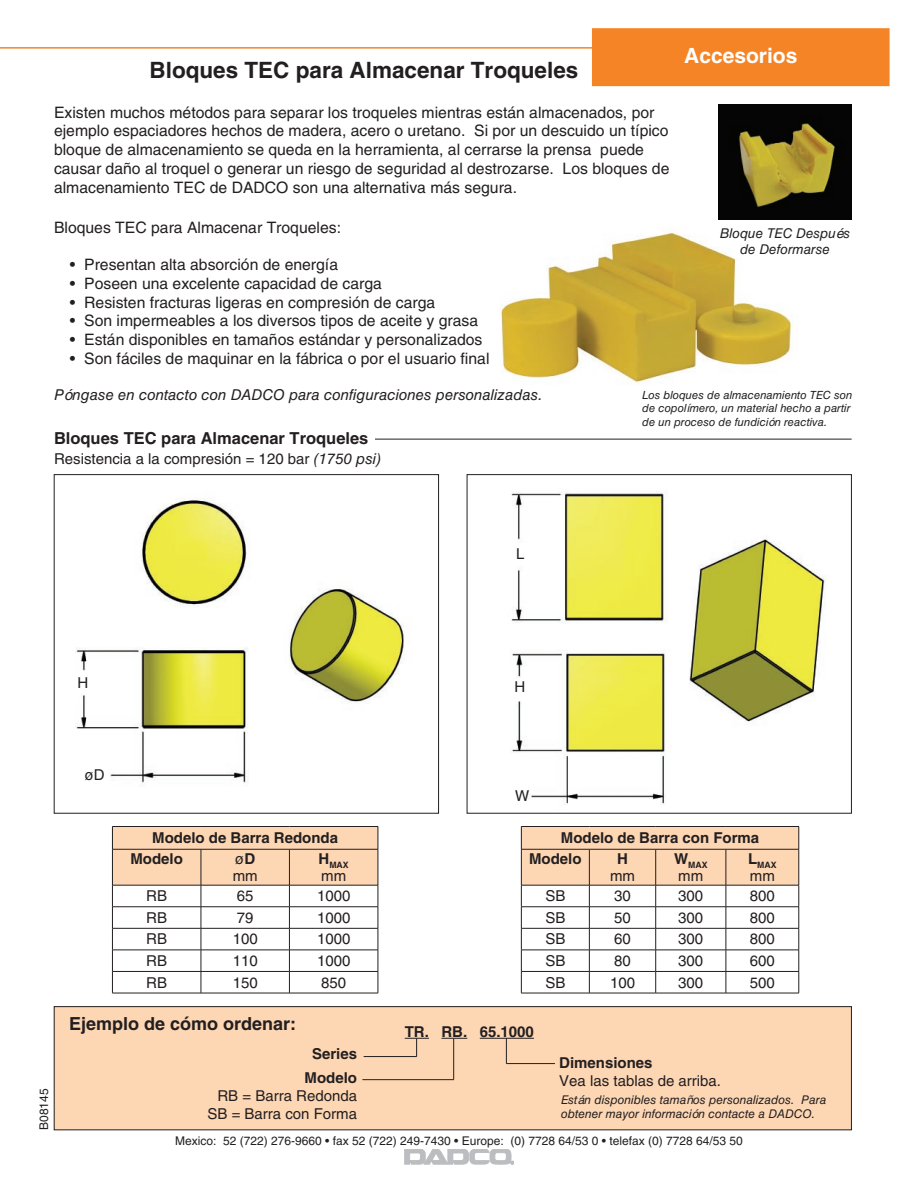
<style>
.page{position:relative;width:918px;height:1188px;background:#fff}
.page>*{position:absolute;margin:0;border:0;box-sizing:border-box;transform-origin:0 0}
.t1{font:700 22.5px "Helvetica LT Std";color:#231f20}
.t2{font:700 21px "Helvetica LT Std";color:#fff}
.t3{font:700 18px "Helvetica LT Std";color:#231f20}
.t4{font:700 16.5px "Helvetica LT Std";color:#231f20}
.t5{font:15.75px/18.9px "Helvetica LT Std";color:#231f20}
.t6{font:15px/16.5px "Helvetica LT Std";color:#231f20}
.t7{font:700 15px/21.1px "Helvetica LT Std";color:#231f20}
.t8{font:italic 15px "Helvetica LT Std";color:#231f20}
.t9{font:italic 13.5px/16.2px "Helvetica LT Std";color:#231f20;text-align:center}
.t10{font:12px "Helvetica LT Std";color:#231f20}
.t11{font:italic 12px/14.4px "Helvetica LT Std";color:#231f20}
.t12{font:italic 11.25px/13.5px "Helvetica LT Std";color:#231f20}
.t13{font:700 8.7px "Helvetica LT Std";color:#231f20}
.s1{font-style:italic}
.s2{font-weight:700}
</style>
<div class="page">
<svg style="left:405px;top:1149px;width:109px;height:15px"></svg>
<hr style="left:0;top:47px;width:621px;height:2px;background:#f58427">
<div style="left:592px;top:29px;width:297px;height:57px;background:#f58427"></div>
<div style="left:592px;top:28px;width:297px;height:58px;border:1px solid #f58427"></div>
<img style="left:501px;top:232px;width:291px;height:151px">
<img style="left:511px;top:491px;width:156px;height:132px">
<div style="left:54px;top:1007px;width:797px;height:123px;background:#fdd6b4"></div>
<div style="left:54px;top:1006px;width:798px;height:124px;border:1px solid #231f20"></div>
<img style="left:719px;top:105px;width:133px;height:114px">
<hr style="left:112px;top:826px;width:89px;height:1px;background:#231f20">
<hr style="left:201px;top:826px;width:88px;height:1px;background:#231f20">
<hr style="left:289px;top:826px;width:89px;height:1px;background:#231f20">
<svg style="left:112px;top:827px;width:267px;height:166px"></svg>
<hr style="left:112px;top:993px;width:89px;height:1px;background:#231f20">
<hr style="left:201px;top:993px;width:88px;height:1px;background:#231f20">
<hr style="left:289px;top:993px;width:89px;height:1px;background:#231f20">
<hr style="left:521px;top:826px;width:68px;height:1px;background:#231f20">
<hr style="left:589px;top:826px;width:67px;height:1px;background:#231f20">
<hr style="left:656px;top:826px;width:70px;height:1px;background:#231f20">
<hr style="left:726px;top:826px;width:73px;height:1px;background:#231f20">
<svg style="left:521px;top:827px;width:279px;height:166px"></svg>
<hr style="left:521px;top:993px;width:68px;height:1px;background:#231f20">
<hr style="left:589px;top:993px;width:67px;height:1px;background:#231f20">
<hr style="left:656px;top:993px;width:70px;height:1px;background:#231f20">
<hr style="left:726px;top:993px;width:73px;height:1px;background:#231f20">
<svg style="left:441px;top:1038px;width:26px;height:1px"></svg>
<hr style="left:480px;top:1038px;width:54px;height:1px;background:#231f20">
<svg style="left:405px;top:1038px;width:24px;height:18px"></svg>
<hr style="left:364px;top:1056px;width:53px;height:1px;background:#231f20">
<hr style="left:453px;top:1038px;width:1px;height:41px;background:#231f20">
<hr style="left:362px;top:1079px;width:92px;height:1px;background:#231f20">
<svg style="left:506px;top:1038px;width:1px;height:25px"></svg>
<hr style="left:506px;top:1063px;width:49px;height:1px;background:#231f20">
<hr style="left:375px;top:439px;width:477px;height:1px;background:#231f20">
<img style="left:512px;top:650px;width:154px;height:154px">
<img style="left:142px;top:500px;width:106px;height:107px">
<img style="left:75px;top:647px;width:173px;height:139px">
<img style="left:289px;top:589px;width:115px;height:115px">
<img style="left:689px;top:539px;width:137px;height:185px">
<div style="left:54px;top:474px;width:385px;height:339px;border:1px solid #231f20"></div>
<div style="left:467px;top:474px;width:385px;height:339px;border:1px solid #231f20"></div>
<h1 class="t1" style="left:150px;top:56px;width:430px">Bloques TEC para Almacenar Troqueles</h1>
<p class="t5" style="left:54px;top:103px;width:617px">Existen muchos métodos para separar los troqueles mientras están almacenados, por ejemplo espaciadores hechos de madera, acero o uretano. Si por un descuido un típico bloque de almacenamiento se queda en la herramienta, al cerrarse la prensa puede causar daño al troquel o generar un riesgo de seguridad al destrozarse. Los bloques de almacenamiento TEC de DADCO son una alternativa más segura.</p>
<p class="t5" style="left:54px;top:217px;width:289px">Bloques TEC para Almacenar Troqueles:</p>
<p class="t5" style="left:70px;top:255px;width:270px">• Presentan alta absorción de energía</p>
<p class="t5" style="left:70px;top:274px;width:313px">• Poseen una excelente capacidad de carga</p>
<p class="t5" style="left:70px;top:293px;width:367px">• Resisten fracturas ligeras en compresión de carga</p>
<p class="t5" style="left:70px;top:311px;width:410px">• Son impermeables a los diversos tipos de aceite y grasa</p>
<p class="t5" style="left:70px;top:330px;width:414px">• Están disponibles en tamaños estándar y personalizados</p>
<p class="t5" style="left:70px;top:349px;width:421px">• Son fáciles de maquinar en la fábrica o por el usuario final</p>
<h2 class="t2" style="left:684px;top:43px;width:115px">Accesorios</h2>
<p class="t9" style="left:720px;top:225px;width:132px">Bloque TEC Después de Deformarse</p>
<p class="t8" style="left:54px;top:386px;width:490px">Póngase en contacto con DADCO para configuraciones personalizadas.</p>
<p class="t4" style="left:54px;top:428px;width:316px">Bloques TEC para Almacenar Troqueles</p>
<p class="t6" style="left:54px;top:451px;width:329px">Resistencia a la compresión = 120 bar <span class="s1">(1750 psi)</span></p>
<p class="t6" style="left:77px;top:674px;width:12px">H</p>
<p class="t6" style="left:85px;top:766px;width:21px">øD</p>
<p class="t6" style="left:516px;top:546px;width:10px">L</p>
<p class="t6" style="left:515px;top:679px;width:12px">H</p>
<p class="t6" style="left:515px;top:788px;width:16px">W</p>
<p class="t12" style="left:642px;top:388px;width:212px">Los bloques de almacenamiento TEC son de copolímero, un material hecho a partir de un proceso de fundición reactiva.</p>
<p class="t10" style="left:37px;top:1130px;width:43px;rotate:-90deg">B08145</p>
<p class="t7" style="left:130px;top:827px;width:209px;text-indent:22px">Modelo de Barra Redonda<br>Modelo</p>
<p class="t6" style="left:233px;top:851px;width:26px">ø<span class="s2">D </span>mm</p>
<p class="t13" style="left:319px;top:859px;width:32px"><sup>H</sup>MAX</p>
<p class="t6" style="left:321px;top:867px;width:26px">mm</p>
<p class="t7" style="left:529px;top:827px;width:232px;text-indent:32px">Modelo de Barra con Forma<br>Modelo</p>
<p class="t7" style="left:617px;top:848px;width:12px">H</p>
<p class="t6" style="left:610px;top:867px;width:26px">mm</p>
<p class="t13" style="left:674px;top:859px;width:35px"><sup>W</sup>MAX</p>
<p class="t6" style="left:678px;top:867px;width:26px">mm</p>
<p class="t13" style="left:748px;top:859px;width:30px"><sup>L</sup>MAX</p>
<p class="t6" style="left:750px;top:867px;width:26px">mm</p>
<p class="t6" style="left:146px;top:888px;width:22px">RB</p>
<p class="t6" style="left:237px;top:888px;width:18px">65</p>
<p class="t6" style="left:317px;top:888px;width:35px">1000</p>
<p class="t6" style="left:146px;top:909px;width:22px">RB</p>
<p class="t6" style="left:237px;top:909px;width:18px">79</p>
<p class="t6" style="left:317px;top:909px;width:35px">1000</p>
<p class="t6" style="left:146px;top:931px;width:22px">RB</p>
<p class="t6" style="left:233px;top:931px;width:27px">100</p>
<p class="t6" style="left:317px;top:931px;width:35px">1000</p>
<p class="t6" style="left:146px;top:953px;width:22px">RB</p>
<p class="t6" style="left:233px;top:953px;width:27px">110</p>
<p class="t6" style="left:317px;top:953px;width:35px">1000</p>
<p class="t6" style="left:146px;top:974px;width:22px">RB</p>
<p class="t6" style="left:233px;top:974px;width:27px">150</p>
<p class="t6" style="left:321px;top:974px;width:27px">850</p>
<p class="t6" style="left:545px;top:888px;width:22px">SB</p>
<p class="t6" style="left:614px;top:888px;width:18px">30</p>
<p class="t6" style="left:678px;top:888px;width:27px">300</p>
<p class="t6" style="left:750px;top:888px;width:27px">800</p>
<p class="t6" style="left:545px;top:909px;width:22px">SB</p>
<p class="t6" style="left:614px;top:909px;width:18px">50</p>
<p class="t6" style="left:678px;top:909px;width:27px">300</p>
<p class="t6" style="left:750px;top:909px;width:27px">800</p>
<p class="t6" style="left:545px;top:931px;width:22px">SB</p>
<p class="t6" style="left:614px;top:931px;width:18px">60</p>
<p class="t6" style="left:678px;top:931px;width:27px">300</p>
<p class="t6" style="left:750px;top:931px;width:27px">800</p>
<p class="t6" style="left:545px;top:953px;width:22px">SB</p>
<p class="t6" style="left:614px;top:953px;width:18px">80</p>
<p class="t6" style="left:678px;top:953px;width:27px">300</p>
<p class="t6" style="left:750px;top:953px;width:27px">600</p>
<p class="t6" style="left:545px;top:974px;width:22px">SB</p>
<p class="t6" style="left:610px;top:974px;width:27px">100</p>
<p class="t6" style="left:678px;top:974px;width:27px">300</p>
<p class="t6" style="left:750px;top:974px;width:27px">500</p>
<p class="t3" style="left:69px;top:1013px;width:229px">Ejemplo de cómo ordenar:</p>
<p class="t7" style="left:405px;top:1021px;width:131px">TR. RB. 65.1000</p>
<p class="t7" style="left:305px;top:1042px;width:54px;line-height:23.7px;text-align:center">Series<br>Modelo</p>
<p class="t6" style="left:207px;top:1087px;width:151px;line-height:18px;text-align:right">RB = Barra Redonda<br>SB = Barra con Forma</p>
<p class="t7" style="left:559px;top:1052px;width:95px">Dimensiones</p>
<p class="t6" style="left:559px;top:1073px;width:163px">Vea las tablas de arriba.</p>
<p class="t11" style="left:561px;top:1092px;width:267px">Están disponibles tamaños personalizados. Para obtener mayor información contacte a DADCO.</p>
<p class="t10" style="left:175px;top:1134px;width:569px">Mexico: 52 (722) 276-9660 • fax 52 (722) 249-7430 • Europe: (0) 7728 64/53 0 • telefax (0) 7728 64/53 50</p>
</div>
